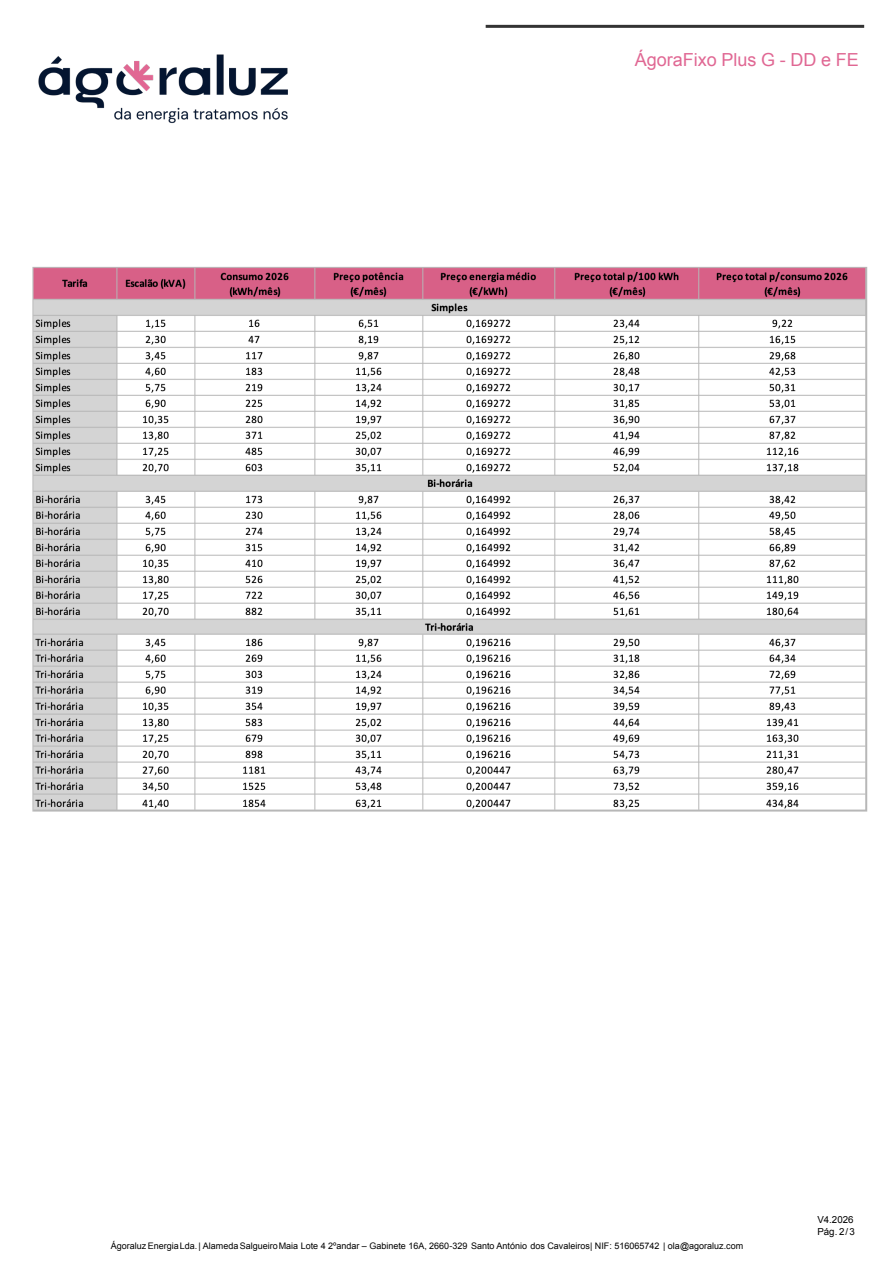
<style>
.page{position:relative;width:894px;height:1263px;background:#fff}
.page>*{position:absolute;margin:0;border:0;box-sizing:border-box;transform-origin:0 0}
.t1{font:18px "Arial";color:#e06793}
.t2{font:9.75px/11.9px "Arial";color:#000}
.t3{font:9px "Arial";color:#000}
</style>
<div class="page">
<img style="left:38px;top:55px;width:250px;height:68px">
<hr style="left:485px;top:25px;width:379px;height:3px;background:#333">
<img style="left:32px;top:267px;width:836px;height:545px">
<h1 class="t1" style="left:634px;top:48px;width:226px">ÁgoraFixo Plus G - DD e FE</h1>
<p class="t3" style="left:111px;top:1240px;width:633px">Ágoraluz Energia Lda. | Alameda Salgueiro Maia Lote 4 2ºandar – Gabinete 16A, 2660-329 Santo António dos Cavaleiros | NIF: 516065742 | ola@agoraluz.com</p>
<p class="t2" style="left:817px;top:1213px;width:39px">V4.2026<br>Pág. 2 / 3</p>
</div>
